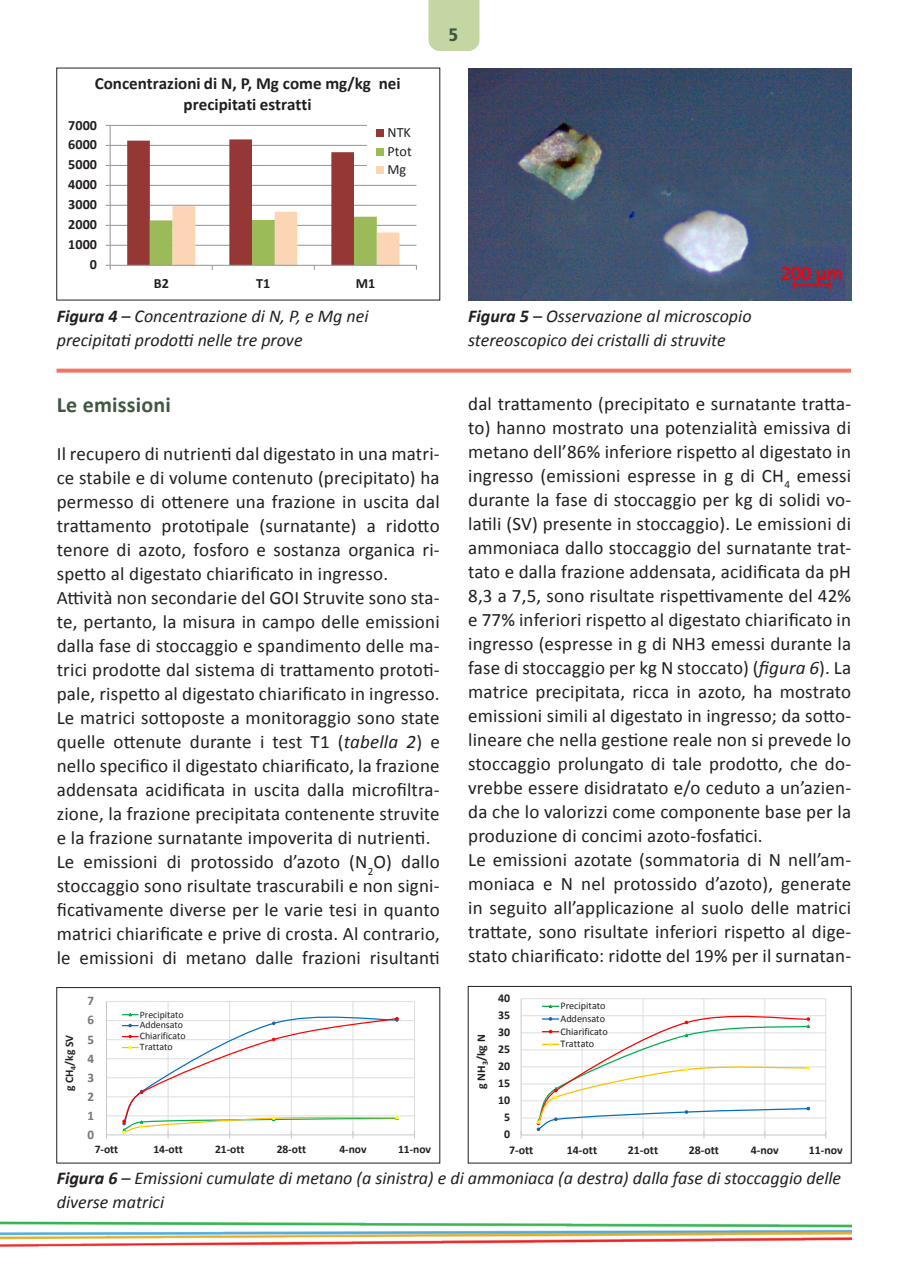
<style>
.page{position:relative;width:908px;height:1276px;background:#fff}
.page>*{position:absolute;margin:0;border:0;box-sizing:border-box;transform-origin:0 0}
.t1{font:700 22px "Calibri";letter-spacing:.01em;color:#3e5840}
.t2{font:19px/24px "Calibri";letter-spacing:.01em;color:#231f20;text-align:justify}
.t3{font:italic 18px/24px "Calibri";color:#231f20}
.t4{font:900 condensed 18px "Frutiger LT Std";color:#3e5840}
.t5{font:700 17px/20.8px "Calibri";color:#231f20;text-align:center}
.t6{font:700 14.2px "Calibri";color:#231f20}
.t7{font:14.2px/18.2px "Calibri";color:#231f20;text-align:justify}
.t8{font:700 13.2px "Calibri";color:#76787b}
.t9{font:700 12px "Calibri";color:#231f20}
.t10{font:700 11.8px "Calibri";color:#231f20}
.t11{font:700 11.6px "Calibri";letter-spacing:-.005em;color:#231f20}
.t12{font:10.2px/12.6px "Calibri";color:#231f20}
.t13{font:9.8px/11px "Calibri";color:#231f20}
.s1{font-weight:700}
.s2{font-style:italic}
</style>
<div class="page">
<div style="left:428px;top:0;width:51px;height:51px;background:#c4d7a3"></div>
<img style="left:0;top:1221px;width:850px;height:26px">
<hr style="left:110px;top:245px;width:306px;height:1px;background:#989a9d">
<hr style="left:110px;top:225px;width:306px;height:1px;background:#989a9d">
<hr style="left:110px;top:205px;width:306px;height:1px;background:#989a9d">
<hr style="left:110px;top:185px;width:306px;height:1px;background:#989a9d">
<hr style="left:110px;top:165px;width:306px;height:1px;background:#989a9d">
<hr style="left:110px;top:145px;width:306px;height:1px;background:#989a9d">
<hr style="left:110px;top:125px;width:306px;height:1px;background:#989a9d">
<hr style="left:110px;top:125px;width:1px;height:140px;background:#989a9d">
<hr style="left:110px;top:265px;width:306px;height:1px;background:#989a9d">
<svg style="left:106px;top:265px;width:5px;height:5px"></svg>
<svg style="left:127px;top:139px;width:272px;height:131px"></svg>
<div style="left:367px;top:124px;width:52px;height:55px;background:#fff"></div>
<div style="left:376px;top:129px;width:8px;height:8px;background:#953735"></div>
<div style="left:376px;top:148px;width:8px;height:7px;background:#9bbb59"></div>
<div style="left:376px;top:166px;width:8px;height:8px;background:#fcd5b5"></div>
<img style="left:468px;top:68px;width:382px;height:232px">
<svg style="left:56px;top:369px;width:794px;height:4px;background:#f48170"></svg>
<hr style="left:521px;top:1117px;width:304px;height:1px;background:#dcdddf">
<hr style="left:521px;top:1100px;width:304px;height:1px;background:#dcdddf">
<hr style="left:521px;top:1083px;width:304px;height:1px;background:#dcdddf">
<hr style="left:521px;top:1066px;width:304px;height:1px;background:#dcdddf">
<hr style="left:521px;top:1049px;width:304px;height:1px;background:#dcdddf">
<hr style="left:521px;top:1032px;width:304px;height:1px;background:#dcdddf">
<hr style="left:521px;top:1015px;width:304px;height:1px;background:#dcdddf">
<hr style="left:521px;top:998px;width:304px;height:1px;background:#dcdddf">
<hr style="left:581px;top:998px;width:1px;height:137px;background:#dcdddf">
<hr style="left:642px;top:998px;width:1px;height:137px;background:#dcdddf">
<hr style="left:703px;top:998px;width:1px;height:137px;background:#dcdddf">
<hr style="left:764px;top:998px;width:1px;height:137px;background:#dcdddf">
<hr style="left:825px;top:998px;width:1px;height:137px;background:#dcdddf">
<hr style="left:520px;top:998px;width:1px;height:137px;background:#c7c8ca">
<hr style="left:521px;top:1134px;width:304px;height:1px;background:#c7c8ca">
<svg style="left:536px;top:1004px;width:274px;height:134px"></svg>
<div style="left:467px;top:986px;width:384px;height:177px;border:1px solid #231f20"></div>
<hr style="left:106px;top:1115px;width:308px;height:1px;background:#dcdddf">
<hr style="left:106px;top:1096px;width:308px;height:1px;background:#dcdddf">
<hr style="left:106px;top:1077px;width:308px;height:1px;background:#dcdddf">
<hr style="left:106px;top:1058px;width:308px;height:1px;background:#dcdddf">
<hr style="left:106px;top:1039px;width:308px;height:1px;background:#dcdddf">
<hr style="left:106px;top:1020px;width:308px;height:1px;background:#dcdddf">
<hr style="left:106px;top:1001px;width:308px;height:1px;background:#dcdddf">
<hr style="left:168px;top:1001px;width:1px;height:134px;background:#dcdddf">
<hr style="left:229px;top:1001px;width:1px;height:134px;background:#dcdddf">
<hr style="left:291px;top:1001px;width:1px;height:134px;background:#dcdddf">
<hr style="left:352px;top:1001px;width:1px;height:134px;background:#dcdddf">
<hr style="left:414px;top:1001px;width:1px;height:134px;background:#dcdddf">
<hr style="left:106px;top:1001px;width:1px;height:134px;background:#c7c8ca">
<hr style="left:106px;top:1134px;width:308px;height:1px;background:#c7c8ca">
<svg style="left:122px;top:1010px;width:277px;height:128px"></svg>
<div style="left:56px;top:987px;width:384px;height:176px;border:1px solid #231f20"></div>
<p class="t5" style="left:95px;top:73px;width:307px">Concentrazioni di N, P, Mg come mg/kg nei precipitati estratti</p>
<p class="t7" style="left:387px;top:123px;width:26px">NTK Ptot Mg</p>
<p class="t6" style="left:68px;top:116px;width:30px">7000</p>
<p class="t6" style="left:68px;top:136px;width:30px">6000</p>
<p class="t6" style="left:68px;top:156px;width:30px">5000</p>
<p class="t6" style="left:68px;top:176px;width:30px">4000</p>
<p class="t6" style="left:68px;top:196px;width:30px">3000</p>
<p class="t6" style="left:68px;top:216px;width:30px">2000</p>
<p class="t6" style="left:68px;top:236px;width:30px">1000</p>
<p class="t6" style="left:90px;top:256px;width:9px">0</p>
<p class="t6" style="left:154px;top:274px;width:17px">B2</p>
<p class="t6" style="left:256px;top:274px;width:16px">T1</p>
<p class="t6" style="left:355px;top:274px;width:21px">M1</p>
<p class="t4" style="left:448px;top:24px;width:11px">5</p>
<p class="t3" style="left:57px;top:303px;width:313px"><span class="s1">Figura 4</span> – Concentrazione di N, P, e Mg nei precipitati prodotti nelle tre prove</p>
<p class="t3" style="left:468px;top:303px;width:285px"><span class="s1">Figura 5</span> – Osservazione al microscopio stereoscopico dei cristalli di struvite</p>
<p class="t1" style="left:57px;top:391px;width:116px">Le emissioni</p>
<p class="t2" style="left:57px;top:442px;width:384px">Il recupero di nutrienti dal digestato in una matri&shy;ce stabile e di volume contenuto (precipitato) ha permesso di ottenere una frazione in uscita dal trattamento prototipale (surnatante) a ridotto tenore di azoto, fosforo e sostanza organica ri&shy;spetto al digestato chiarificato in ingresso.</p>
<p class="t2" style="left:57px;top:586px;width:384px">Attività non secondarie del GOI Struvite sono sta&shy;te, pertanto, la misura in campo delle emissioni dalla fase di stoccaggio e spandimento delle ma&shy;trici prodotte dal sistema di trattamento prototi&shy;pale, rispetto al digestato chiarificato in ingresso.<br>Le matrici sottoposte a monitoraggio sono state quelle ottenute durante i test T1 (<span class="s2">tabella 2</span>) e nello specifico il digestato chiarificato, la frazione addensata acidificata in uscita dalla microfiltra&shy;zione, la frazione precipitata contenente struvite e la frazione surnatante impoverita di nutrienti.</p>
<p class="t2" style="left:57px;top:850px;width:384px">Le emissioni di protossido d’azoto (N<sub>2</sub>O) dallo stoccaggio sono risultate trascurabili e non signi&shy;ficativamente diverse per le varie tesi in quanto matrici chiarificate e prive di crosta. Al contrario, le emissioni di metano dalle frazioni risultanti</p>
<p class="t2" style="left:468px;top:392px;width:384px">dal trattamento (precipitato e surnatante tratta&shy;to) hanno mostrato una potenzialità emissiva di metano dell’86% inferiore rispetto al digestato in ingresso (emissioni espresse in g di CH<sub>4</sub> emessi durante la fase di stoccaggio per kg di solidi vo&shy;latili (SV) presente in stoccaggio). Le emissioni di ammoniaca dallo stoccaggio del surnatante trat&shy;tato e dalla frazione addensata, acidificata da pH 8,3 a 7,5, sono risultate rispettivamente del 42% e 77% inferiori rispetto al digestato chiarificato in ingresso (espresse in g di NH3 emessi durante la fase di stoccaggio per kg N stoccato) (<span class="s2">figura 6</span>). La matrice precipitata, ricca in azoto, ha mostrato emissioni simili al digestato in ingresso; da sotto&shy;lineare che nella gestione reale non si prevede lo stoccaggio prolungato di tale prodotto, che do&shy;vrebbe essere disidratato e/o ceduto a un’azien&shy;da che lo valorizzi come componente base per la produzione di concimi azoto-fosfatici.</p>
<p class="t2" style="left:468px;top:848px;width:384px">Le emissioni azotate (sommatoria di N nell’am&shy;moniaca e N nel protossido d’azoto), generate in seguito all’applicazione al suolo delle matrici trattate, sono risultate inferiori rispetto al dige&shy;stato chiarificato: ridotte del 19% per il surnatan-</p>
<p class="t11" style="left:62px;top:1091px;width:57px;rotate:-90deg">g CH<sub>4</sub>/kg SV</p>
<p class="t8" style="left:88px;top:992px;width:8px">7</p>
<p class="t8" style="left:88px;top:1011px;width:8px">6</p>
<p class="t8" style="left:88px;top:1030px;width:8px">5</p>
<p class="t8" style="left:88px;top:1049px;width:8px">4</p>
<p class="t8" style="left:88px;top:1068px;width:8px">3</p>
<p class="t8" style="left:88px;top:1087px;width:8px">2</p>
<p class="t13" style="left:140px;top:1008px;width:47px">Precipitato<br>Addensato<br>Chiarificato<br>Trattato</p>
<p class="t10" style="left:473px;top:1089px;width:56px;rotate:-90deg">g NH<sub>3</sub>/kg N</p>
<p class="t10" style="left:498px;top:990px;width:14px">40</p>
<p class="t10" style="left:498px;top:1007px;width:14px">35</p>
<p class="t10" style="left:498px;top:1024px;width:14px">30</p>
<p class="t10" style="left:498px;top:1041px;width:14px">25</p>
<p class="t10" style="left:498px;top:1059px;width:14px">20</p>
<p class="t10" style="left:498px;top:1076px;width:14px">15</p>
<p class="t9" style="left:498px;top:1092px;width:14px">10</p>
<p class="t12" style="left:560px;top:999px;width:49px">Precipitato<br>Addensato<br>Chiarificato<br>Trattato</p>
<p class="t8" style="left:88px;top:1107px;width:8px">1</p>
<p class="t10" style="left:504px;top:1110px;width:8px">5</p>
<p class="t8" style="left:88px;top:1126px;width:8px">0</p>
<p class="t9" style="left:504px;top:1126px;width:8px">0</p>
<p class="t11" style="left:95px;top:1142px;width:25px">7-ott</p>
<p class="t11" style="left:153px;top:1142px;width:31px">14-ott</p>
<p class="t11" style="left:215px;top:1142px;width:31px">21-ott</p>
<p class="t11" style="left:276px;top:1142px;width:31px">28-ott</p>
<p class="t11" style="left:339px;top:1142px;width:29px">4-nov</p>
<p class="t11" style="left:398px;top:1142px;width:34px">11-nov</p>
<p class="t10" style="left:509px;top:1142px;width:26px">7-ott</p>
<p class="t10" style="left:566px;top:1142px;width:32px">14-ott</p>
<p class="t10" style="left:627px;top:1142px;width:32px">21-ott</p>
<p class="t10" style="left:688px;top:1142px;width:32px">28-ott</p>
<p class="t10" style="left:750px;top:1142px;width:29px">4-nov</p>
<p class="t10" style="left:808px;top:1142px;width:35px">11-nov</p>
<p class="t3" style="left:57px;top:1165px;width:785px"><span class="s1">Figura 6</span> – Emissioni cumulate di metano (a sinistra) e di ammoniaca (a destra) dalla fase di stoccaggio delle diverse matrici</p>
</div>
